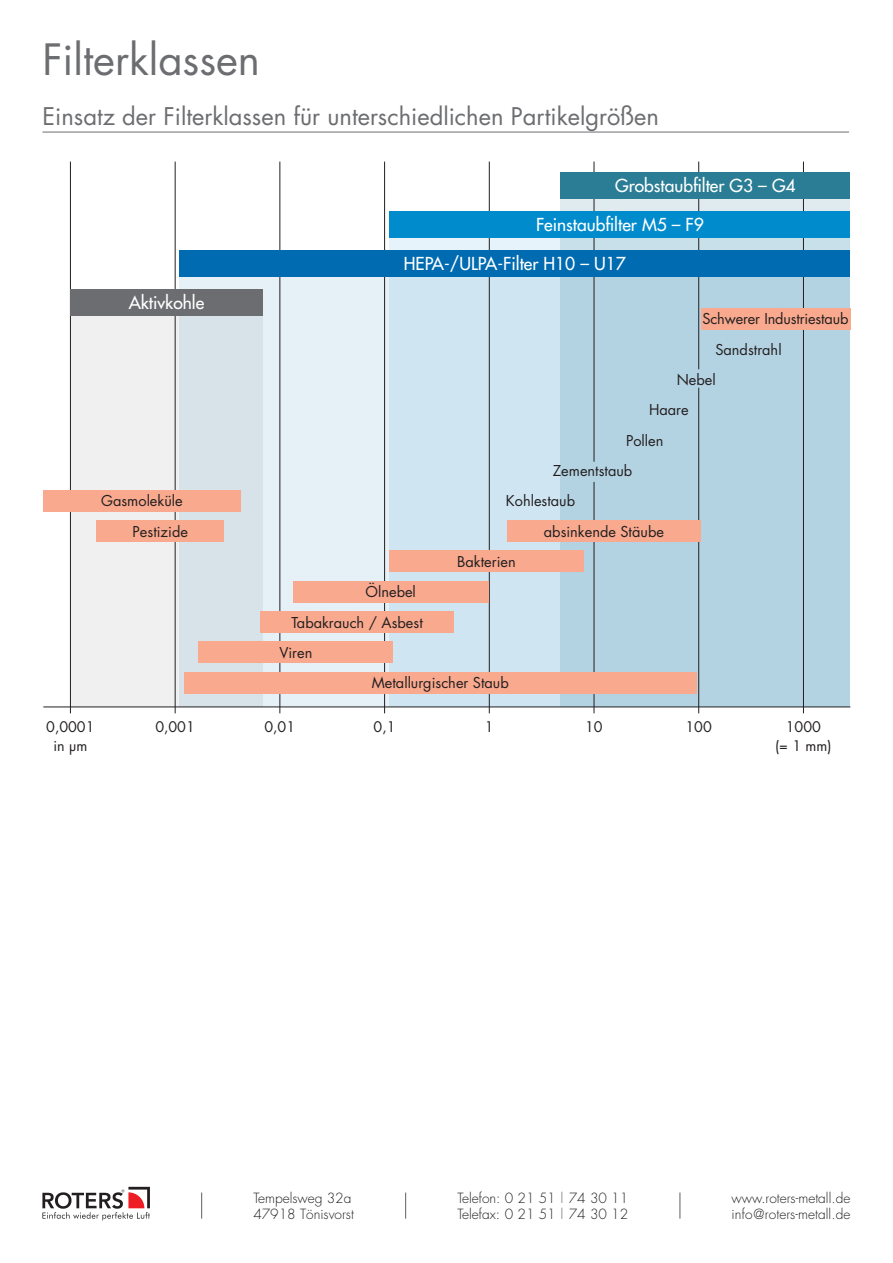
<style>
.page{position:relative;width:893px;height:1263px;background:#fff}
.page>*{position:absolute;margin:0;border:0;box-sizing:border-box;transform-origin:0 0}
.Rubrik_Head_F{font:42px "Futura";color:#6c6d70}
.Produktname_T{font:23.7px "Futura";color:#6c6d70}
.Bildunterschrift_fet{font:17.4px "Futura";color:#fff}
.Bildunterschrift_fet-2{font:14.55px "Futura";color:#231f20}
.Ausstattung_Copy_F{font:14.25px "Futura";color:#231f20}
.t1{font:300 13.65px/15.5px "Futura";color:#231f20}
.s1{color:#6c6d70}
</style>
<div class="page">
<div style="left:70px;top:304px;width:192px;height:403px;background:#f0f0f0"></div>
<div style="left:179px;top:269px;width:671px;height:438px;background:linear-gradient(to bottom,#e4eef6,#dce4ea)"></div>
<div style="left:390px;top:227px;width:460px;height:480px;background:#cfe5f2"></div>
<div style="left:560px;top:199px;width:290px;height:507px;background:#b4d3e2"></div>
<svg style="left:201px;top:1192px;width:1px;height:26px"></svg>
<svg style="left:405px;top:1192px;width:1px;height:26px"></svg>
<svg style="left:679px;top:1192px;width:1px;height:26px"></svg>
<svg style="left:42px;top:1187px;width:108px;height:33px"></svg>
<hr style="left:70px;top:162px;width:1px;height:551px;background:#231f20">
<hr style="left:175px;top:162px;width:1px;height:551px;background:#231f20">
<hr style="left:279px;top:162px;width:1px;height:551px;background:#231f20">
<hr style="left:384px;top:162px;width:1px;height:551px;background:#231f20">
<hr style="left:489px;top:162px;width:1px;height:551px;background:#231f20">
<hr style="left:594px;top:162px;width:1px;height:300px;background:#231f20">
<hr style="left:594px;top:482px;width:1px;height:231px;background:#231f20">
<hr style="left:698px;top:162px;width:1px;height:207px;background:#231f20">
<hr style="left:698px;top:388px;width:1px;height:325px;background:#231f20">
<hr style="left:803px;top:162px;width:1px;height:551px;background:#231f20">
<div style="left:70px;top:289px;width:192px;height:27px;background:#6c6d70"></div>
<div style="left:179px;top:250px;width:671px;height:27px;background:#006bb1"></div>
<div style="left:390px;top:211px;width:460px;height:27px;background:#008bcc"></div>
<div style="left:560px;top:172px;width:290px;height:27px;background:#2a7d94"></div>
<div style="left:184px;top:672px;width:512px;height:21px;background:#f8a98e"></div>
<div style="left:199px;top:641px;width:194px;height:22px;background:#f8a98e"></div>
<div style="left:260px;top:611px;width:194px;height:22px;background:#f8a98e"></div>
<div style="left:293px;top:581px;width:196px;height:21px;background:#f8a98e"></div>
<div style="left:389px;top:550px;width:195px;height:22px;background:#f8a98e"></div>
<div style="left:96px;top:520px;width:128px;height:22px;background:#f8a98e"></div>
<div style="left:507px;top:520px;width:194px;height:22px;background:#f8a98e"></div>
<div style="left:701px;top:308px;width:149px;height:21px;background:#f8a98e"></div>
<div style="left:43px;top:490px;width:197px;height:21px;background:#f8a98e"></div>
<hr style="left:43px;top:706px;width:807px;height:1px;background:#231f20">
<hr style="left:43px;top:132px;width:806px;height:1px;background:#6c6d70">
<p class="Rubrik_Head_F" style="left:43px;top:31px;width:219px">Filterklassen</p>
<p class="Produktname_T" style="left:43px;top:100px;width:618px">Einsatz der Filterklassen für unterschiedlichen Partikelgrößen</p>
<p class="Bildunterschrift_fet" style="left:615px;top:175px;width:182px">Grobstaubfilter G3 – G4</p>
<p class="Bildunterschrift_fet" style="left:536px;top:214px;width:169px">Feinstaubfilter M5 – F9</p>
<p class="Bildunterschrift_fet" style="left:129px;top:292px;width:77px">Aktivkohle</p>
<p class="Bildunterschrift_fet-2" style="left:101px;top:491px;width:83px">Gasmoleküle</p>
<p class="Bildunterschrift_fet" style="left:404px;top:253px;width:224px">HEPA-/ULPA-Filter H10 – U17</p>
<p class="Bildunterschrift_fet-2" style="left:702px;top:309px;width:148px">Schwerer Industriestaub</p>
<p class="Bildunterschrift_fet-2" style="left:715px;top:339px;width:68px">Sandstrahl</p>
<p class="Bildunterschrift_fet-2" style="left:677px;top:370px;width:40px">Nebel</p>
<p class="Bildunterschrift_fet-2" style="left:649px;top:400px;width:41px">Haare</p>
<p class="Bildunterschrift_fet-2" style="left:626px;top:430px;width:39px">Pollen</p>
<p class="Bildunterschrift_fet-2" style="left:553px;top:461px;width:81px">Zementstaub</p>
<p class="Bildunterschrift_fet-2" style="left:506px;top:491px;width:71px">Kohlestaub</p>
<p class="Bildunterschrift_fet-2" style="left:133px;top:521px;width:57px">Pestizide</p>
<p class="Bildunterschrift_fet-2" style="left:544px;top:521px;width:122px">absinkende Stäube</p>
<p class="Bildunterschrift_fet-2" style="left:366px;top:582px;width:52px">Ölnebel</p>
<p class="Bildunterschrift_fet-2" style="left:292px;top:612px;width:133px">Tabakrauch / Asbest</p>
<p class="Bildunterschrift_fet-2" style="left:280px;top:643px;width:34px">Viren</p>
<p class="Bildunterschrift_fet-2" style="left:457px;top:552px;width:60px">Bakterien</p>
<p class="Ausstattung_Copy_F" style="left:46px;top:717px;width:50px">0,0001</p>
<p class="Ausstattung_Copy_F" style="left:53px;top:736px;width:35px">in µm</p>
<p class="Bildunterschrift_fet-2" style="left:372px;top:673px;width:138px">Metallurgischer Staub</p>
<p class="Ausstattung_Copy_F" style="left:155px;top:717px;width:41px">0,001</p>
<p class="Ausstattung_Copy_F" style="left:264px;top:717px;width:32px">0,01</p>
<p class="Ausstattung_Copy_F" style="left:374px;top:717px;width:23px">0,1</p>
<p class="Ausstattung_Copy_F" style="left:485px;top:717px;width:10px">1</p>
<p class="Ausstattung_Copy_F" style="left:585px;top:717px;width:19px">10</p>
<p class="Ausstattung_Copy_F" style="left:685px;top:717px;width:28px">100</p>
<p class="Ausstattung_Copy_F" style="left:786px;top:717px;width:37px">1000</p>
<p class="Ausstattung_Copy_F" style="left:775px;top:736px;width:58px">(= 1 mm)</p>
<p class="t1" style="left:253px;top:1190px;width:102px">Tempelsweg 32a<br>47918 Tönisvorst</p>
<p class="t1" style="left:457px;top:1190px;width:172px">Telefon: 0 21 51 <span class="s1">|</span> 74 30 11<br>Telefax: 0 21 51 <span class="s1">|</span> 74 30 12</p>
<p class="t1" style="left:732px;top:1190px;width:120px">www.roters-metall.de info@roters-metall.de</p>
</div>
